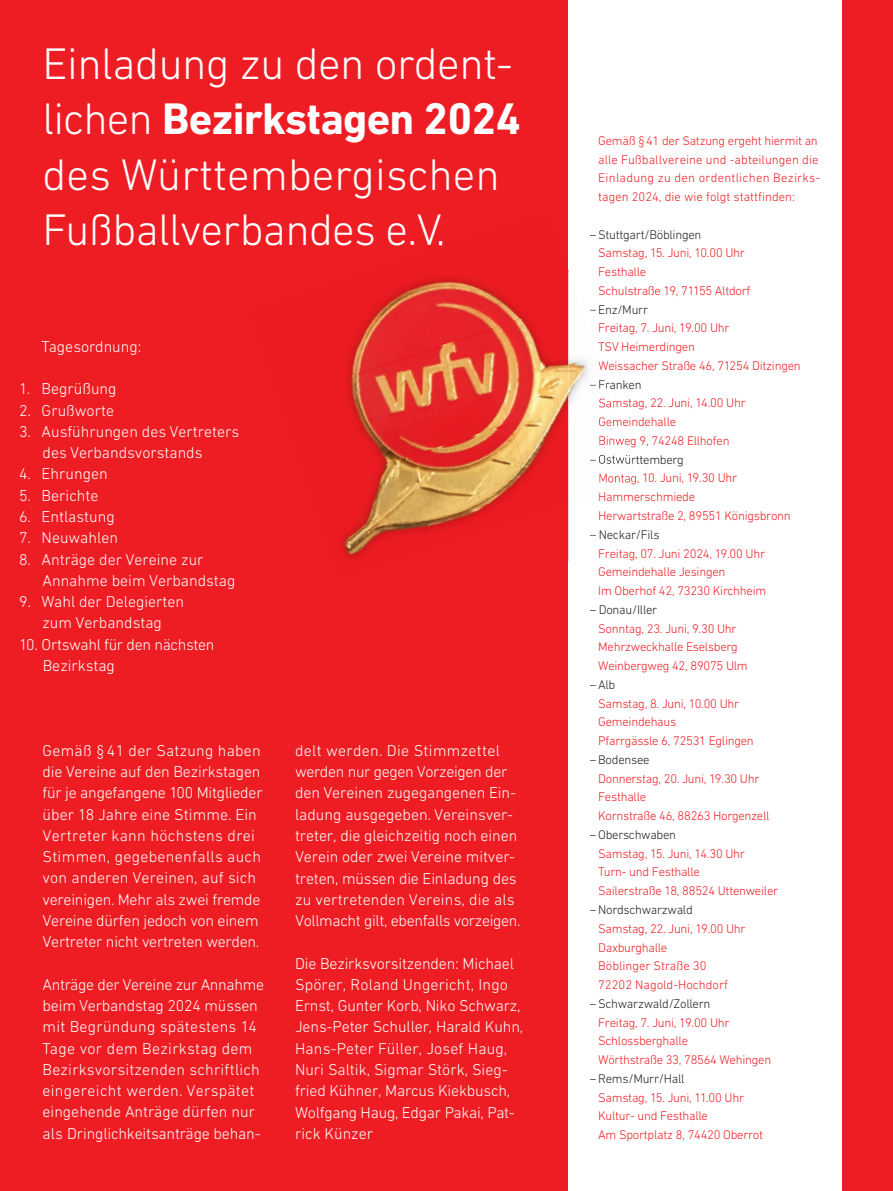
<style>
.page{position:relative;width:893px;height:1191px;background:#ee1d23}
.page>*{position:absolute;margin:0;border:0;box-sizing:border-box;transform-origin:0 0}
.t1{font:300 45px/55.5px "DIN Next W1 G";letter-spacing:-.01em;color:#fff}
.t2{font:300 15.9px/21.3px "DIN Next W1 G";color:#fff}
.t3{font:300 15.9px/21.3px "DIN Next W1 G";letter-spacing:-.02em;color:#fff}
.t4{font:300 12.75px/18.8px "DIN Next W1 G";letter-spacing:-.02em;color:#ee1d23}
.t5{font:300 12.75px "DIN Next W1 G";letter-spacing:-.02em;color:#231f20}
.t6{font:300 12.75px/18.8px "DIN Next W1 G";letter-spacing:.005em;color:#ee1d23}
.t7{font:300 12.75px/18.8px "DIN Next W1 G";color:#ee1d23}
.s1{font-weight:700}
</style>
<div class="page">
<div style="left:568px;top:0;width:274px;height:1191px;background:#fff"></div>
<svg style="left:599px;top:362px;width:3px;height:8px"></svg>
<img style="left:593px;top:380px;width:14px;height:9px">
<img style="left:599px;top:398px;width:15px;height:10px">
<img style="left:599px;top:417px;width:20px;height:9px">
<img style="left:599px;top:436px;width:28px;height:9px">
<img style="left:593px;top:455px;width:40px;height:9px">
<img style="left:599px;top:473px;width:37px;height:10px">
<img style="left:340px;top:481px;width:71px;height:77px">
<img style="left:346px;top:380px;width:65px;height:101px">
<img style="left:346px;top:288px;width:58px;height:92px">
<img style="left:411px;top:456px;width:73px;height:77px">
<img style="left:380px;top:332px;width:99px;height:124px">
<img style="left:404px;top:276px;width:110px;height:73px">
<img style="left:479px;top:316px;width:74px;height:197px">
<img style="left:514px;top:306px;width:54px;height:130px">
<img style="left:568px;top:364px;width:22px;height:139px">
<img style="left:568px;top:272px;width:25px;height:92px">
<h1 class="t1" style="left:43px;top:35px;width:480px">Einladung zu den ordent&shy;lichen <span class="s1">Bezirkstagen 2024 </span>des Württembergischen<br>Fußballverbandes e.V.</h1>
<p class="t2" style="left:42px;top:335px;width:101px">Tagesordnung:</p>
<p class="t2" style="left:19px;top:378px;width:99px">1. Begrüßung</p>
<p class="t2" style="left:19px;top:399px;width:96px">2. Grußworte</p>
<p class="t2" style="left:43px;top:421px;width:198px;text-indent:-23px">3. Ausführungen des Vertreters des Verbandsvorstands</p>
<p class="t2" style="left:19px;top:463px;width:90px">4. Ehrungen</p>
<p class="t2" style="left:19px;top:484px;width:81px">5. Berichte</p>
<p class="t2" style="left:19px;top:506px;width:97px">6. Entlastung</p>
<p class="t2" style="left:19px;top:527px;width:100px">7. Neuwahlen</p>
<p class="t2" style="left:43px;top:548px;width:194px;text-indent:-23px">8. Anträge der Vereine zur<br>Annahme beim Verbandstag</p>
<p class="t2" style="left:19px;top:591px;width:167px;text-align:center">9. Wahl der Delegierten zum Verbandstag</p>
<p class="t3" style="left:43px;top:633px;width:173px;text-indent:-24px">10. Ortswahl für den nächsten<br>Bezirkstag</p>
<p class="t2" style="left:43px;top:739px;width:222px">Gemäß § 41 der Satzung haben die Vereine auf den Bezirkstagen für je angefangene 100 Mitglieder über 18 Jahre eine Stimme. Ein<br>Vertreter kann höchstens drei<br>Stimmen, gegebenenfalls auch von anderen Vereinen, auf sich vereinigen. Mehr als zwei fremde<br>Vereine dürfen jedoch von einem<br>Vertreter nicht vertreten werden.</p>
<p class="t2" style="left:43px;top:973px;width:223px">Anträge der Vereine zur Annahme beim Verbandstag 2024 müssen mit Begründung spätestens 14<br>Tage vor dem Bezirkstag dem<br>Bezirksvorsitzenden schriftlich eingereicht werden. Verspätet eingehende Anträge dürfen nur als Dringlichkeitsanträge behan-</p>
<p class="t2" style="left:295px;top:739px;width:227px">delt werden. Die Stimmzettel werden nur gegen Vorzeigen der den Vereinen zugegangenen Ein&shy;ladung ausgegeben. Vereinsver&shy;treter, die gleichzeitig noch einen Verein oder zwei Vereine mitver&shy;treten, müssen die Ein ladung des zu vertretenden Vereins, die als Vollmacht gilt, ebenfalls vorzeigen.</p>
<p class="t2" style="left:295px;top:952px;width:230px">Die Bezirksvorsitzenden: Michael<br>Spörer, Roland Ungericht, Ingo<br>Ernst, Gunter Korb, Niko Schwarz,<br>Jens-Peter Schuller, Harald Kuhn,<br>Hans-Peter Füller, Josef Haug,<br>Nuri Saltik, Sigmar Störk, Sieg&shy;fried Kühner, Marcus Kiekbusch,<br>Wolfgang Haug, Edgar Pakai, Pat&shy;rick Künzer</p>
<p class="t6" style="left:598px;top:131px;width:224px">Gemäß § 41 der Satzung ergeht hiermit an alle Fußballvereine und -abteilungen die Einladung zu den ordentlichen Bezirks&shy;tagen 2024, die wie folgt stattfinden:</p>
<p class="t5" style="left:590px;top:227px;width:113px">– Stuttgart/Böblingen</p>
<p class="t4" style="left:598px;top:243px;width:154px">Samstag, 15. Juni, 10.00 Uhr<br>Festhalle<br>Schulstraße 19, 71155 Altdorf</p>
<p class="t5" style="left:590px;top:302px;width:60px">– Enz/Murr</p>
<p class="t4" style="left:598px;top:318px;width:204px">Freitag, 7. Juni, 19.00 Uhr<br>TSV Heimerdingen<br>Weissacher Straße 46, 71254 Ditzingen</p>
<p class="t5" style="left:590px;top:377px;width:53px">– Franken</p>
<p class="t4" style="left:598px;top:393px;width:149px">Samstag, 22. Juni, 14.00 Uhr<br>Gemeindehalle<br>Binweg 9, 74248 Ellhofen</p>
<p class="t5" style="left:590px;top:452px;width:96px">– Ostwürttemberg</p>
<p class="t4" style="left:598px;top:468px;width:194px">Montag, 10. Juni, 19.30 Uhr<br>Hammerschmiede<br>Herwartstraße 2, 89551 Königsbronn</p>
<p class="t5" style="left:590px;top:527px;width:71px">– Neckar/Fils</p>
<p class="t4" style="left:598px;top:543px;width:170px">Freitag, 07. Juni 2024, 19.00 Uhr<br>Gemeindehalle Jesingen<br>Im Oberhof 42, 73230 Kirchheim</p>
<p class="t5" style="left:590px;top:602px;width:69px">– Donau/Iller</p>
<p class="t4" style="left:598px;top:618px;width:151px">Sonntag, 23. Juni, 9.30 Uhr<br>Mehrzweckhalle Eselsberg<br>Weinbergweg 42, 89075 Ulm</p>
<p class="t5" style="left:590px;top:677px;width:27px">– Alb</p>
<p class="t4" style="left:598px;top:694px;width:157px">Samstag, 8. Juni, 10.00 Uhr<br>Gemeindehaus<br>Pfarrgässle 6, 72531 Eglingen</p>
<p class="t5" style="left:590px;top:752px;width:61px">– Bodensee</p>
<p class="t4" style="left:598px;top:769px;width:173px">Donnerstag, 20. Juni, 19.30 Uhr<br>Festhalle<br>Kornstraße 46, 88263 Horgenzell</p>
<p class="t5" style="left:590px;top:827px;width:88px">– Oberschwaben</p>
<p class="t4" style="left:598px;top:844px;width:181px">Samstag, 15. Juni, 14.30 Uhr<br>Turn- und Festhalle<br>Sailerstraße 18, 88524 Uttenweiler</p>
<p class="t5" style="left:590px;top:902px;width:105px">– Nordschwarzwald</p>
<p class="t7" style="left:598px;top:919px;width:149px">Samstag, 22. Juni, 19.00 Uhr<br>Daxburghalle<br>Böblinger Straße 30<br>72202 Nagold-Hochdorf</p>
<p class="t5" style="left:590px;top:996px;width:122px">– Schwarzwald/Zollern</p>
<p class="t4" style="left:598px;top:1012px;width:175px">Freitag, 7. Juni, 19.00 Uhr<br>Schlossberghalle<br>Wörthstraße 33, 78564 Wehingen</p>
<p class="t5" style="left:590px;top:1071px;width:96px">– Rems/Murr/Hall</p>
<p class="t4" style="left:598px;top:1087px;width:166px">Samstag, 15. Juni, 11.00 Uhr<br>Kultur- und Festhalle<br>Am Sportplatz 8, 74420 Oberrot</p>
</div>
